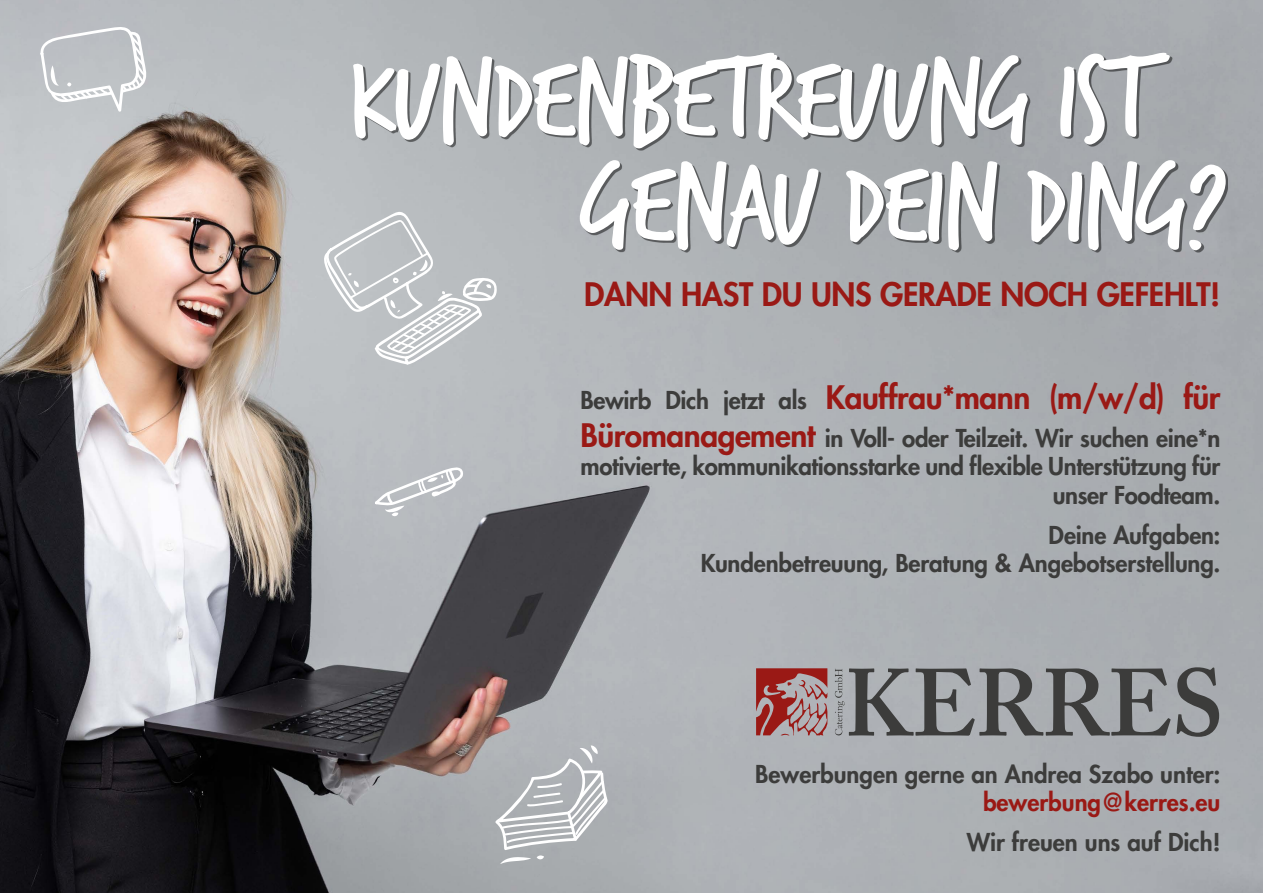
<style>
.page{position:relative;width:1263px;height:893px;background:#fff}
.page>*{position:absolute;margin:0;border:0;box-sizing:border-box;transform-origin:0 0}
.t1{font:120px/105px "Trash Hand";letter-spacing:-.02em;color:#fff}
.t2{font:800 31.5px "Futura Std";letter-spacing:-.01em;color:#9a1915}
.t3{font:800 24px/28.8px "Futura Std";letter-spacing:-.015em;color:#3c3c3b;text-align:right}
.t4{font:800 24px "Futura Std";color:#9a1915}
.s1{font-size:24px;color:#3c3c3b}
.s2{font-size:31.5px;color:#9a1915}
</style>
<div class="page">
<img style="left:0;top:0;width:1263px;height:893px">
<div style="left:355px;top:54px;width:873px;height:198px;background:#000;opacity:.5"></div>
<svg style="left:756px;top:668px;width:71px;height:67px;background:#a46364"></svg>
<svg style="left:835px;top:667px;width:384px;height:70px;background:#838587"></svg>
<svg style="left:320px;top:211px;width:178px;height:154px;background:#c4c8ca"></svg>
<svg style="left:40px;top:26px;width:107px;height:86px;background:#c7cacd"></svg>
<svg style="left:495px;top:745px;width:113px;height:119px;background:#babdc0"></svg>
<svg style="left:374px;top:466px;width:90px;height:50px;background:#c3c6ca"></svg>
<h1 class="t1" style="left:582px;top:52px;width:648px;text-indent:-231px">KUNDENBETREUUNG IST<br>GENAU DEIN DING?</h1>
<h2 class="t2" style="left:584px;top:274px;width:638px">DANN HAST DU UNS GERADE NOCH GEFEHLT!</h2>
<h2 class="t2" style="left:580px;top:377px;width:641px"><span class="s1">Bewirb Dich jetzt als</span> Kauffrau*mann (m/w/d) für</h2>
<p class="t3" style="left:580px;top:423px;width:641px"><span class="s2">Büromanagement</span> in Voll- oder Teilzeit. Wir suchen eine*n motivierte, kommunikationsstarke und flexible Unterstützung für unser Foodteam.</p>
<p class="t3" style="left:701px;top:520px;width:521px">Deine Aufgaben:<br>Kundenbetreuung, Beratung &amp; Angebotserstellung.</p>
<p class="t3" style="left:755px;top:759px;width:467px">Bewerbungen gerne an Andrea Szabo unter:</p>
<p class="t4" style="left:983px;top:787px;width:239px">bewerbung@kerres.eu</p>
<p class="t3" style="left:967px;top:828px;width:255px">Wir freuen uns auf Dich!</p>
</div>
